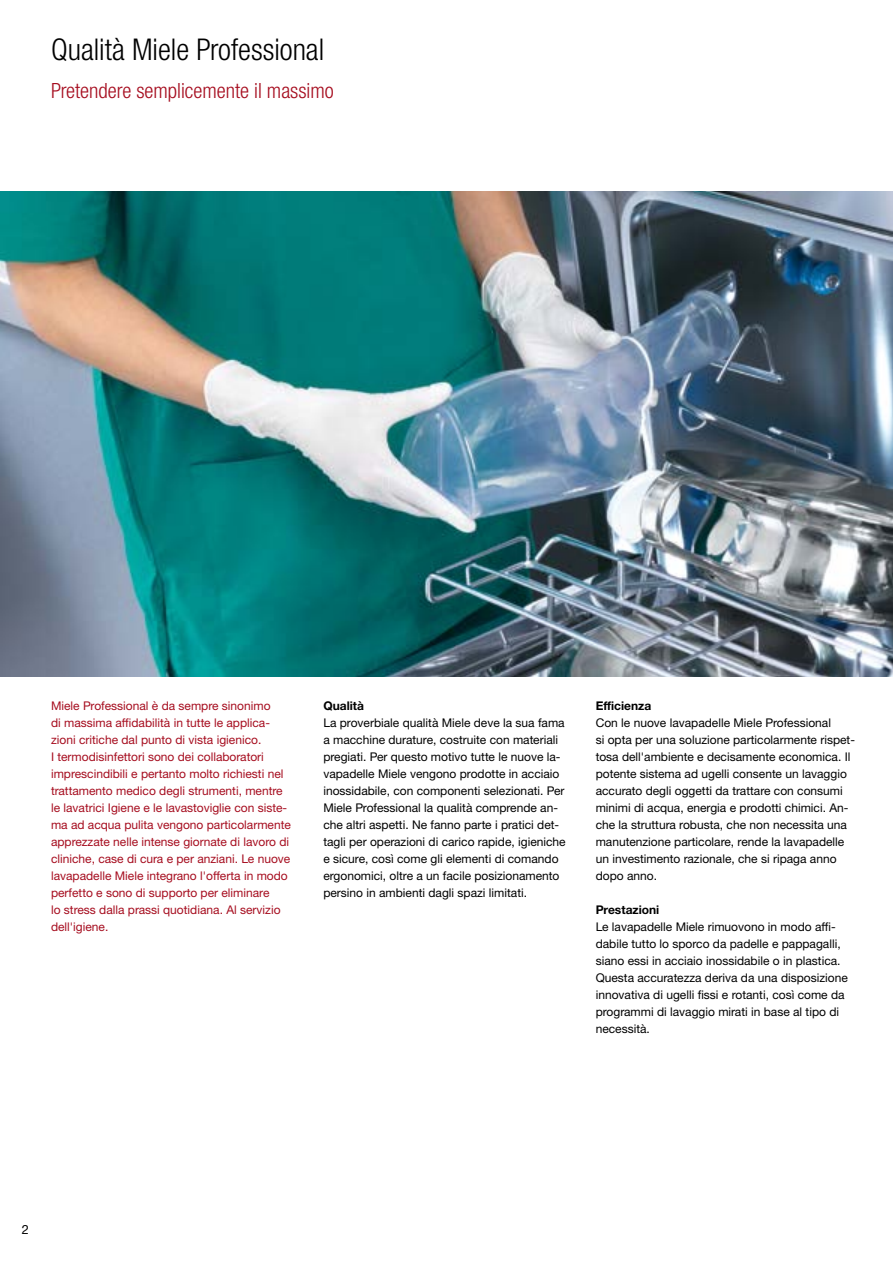
<style>
.page{position:relative;width:893px;height:1263px;background:#fff}
.page>*{position:absolute;margin:0;border:0;box-sizing:border-box;transform-origin:0 0}
.t1{font:300 condensed 30px "Helvetica Neue LTW1 G";color:#000}
.t2{font:300 condensed 21px "Helvetica Neue LTW1 G";color:#a60d1f}
.t3{font:12.75px "Helvetica Neue LTW1 G";color:#000}
.t4{font:12px/17px "Helvetica Neue LTW1 G";color:#000}
.t5{font:12px/17px "Helvetica Neue LTW1 G";color:#a60d1f}
.t6{font:700 12px "Helvetica Neue LTW1 G";color:#000}
</style>
<div class="page">
<img style="left:0;top:191px;width:893px;height:485px">
<h1 class="t1" style="left:51px;top:32px;width:275px">Qualità Miele Professional</h1>
<h2 class="t2" style="left:51px;top:78px;width:284px">Pretendere semplicemente il massimo</h2>
<p class="t5" style="left:51px;top:697px;width:241px">Miele Professional è da sempre sinonimo<br>di massima affidabilità in tutte le applica&shy;zioni critiche dal punto di vista igienico.<br>I termodisinfettori sono dei collaboratori imprescindibili e pertanto molto richiesti nel trattamento medico degli strumenti, mentre le lavatrici Igiene e le lavastoviglie con siste&shy;ma ad acqua pulita vengono particolarmente apprezzate nelle intense giornate di lavoro di cliniche, case di cura e per anziani. Le nuove lavapadelle Miele integrano l'offerta in modo perfetto e sono di supporto per eliminare<br>lo stress dalla prassi quotidiana. Al servizio dell'igiene.</p>
<p class="t6" style="left:323px;top:698px;width:42px">Qualità</p>
<p class="t4" style="left:323px;top:714px;width:244px">La proverbiale qualità Miele deve la sua fama a macchine durature, costruite con materiali pregiati. Per questo motivo tutte le nuove la&shy;vapadelle Miele vengono prodotte in acciaio inossidabile, con componenti selezionati. Per Miele Professional la qualità comprende an&shy;che altri aspetti. Ne fanno parte i pratici det&shy;tagli per operazioni di carico rapide, igieniche e sicure, così come gli elementi di comando ergonomici, oltre a un facile posizionamento persino in ambienti dagli spazi limitati.</p>
<p class="t6" style="left:596px;top:698px;width:57px">Efficienza</p>
<p class="t4" style="left:596px;top:714px;width:261px">Con le nuove lavapadelle Miele Professional<br>si opta per una soluzione particolarmente rispet&shy;tosa dell'ambiente e decisamente economica. Il potente sistema ad ugelli consente un lavaggio accurato degli oggetti da trattare con consumi minimi di acqua, energia e prodotti chimici. An&shy;che la struttura robusta, che non necessita una manutenzione particolare, rende la lavapadelle un investimento razionale, che si ripaga anno dopo anno.</p>
<p class="t6" style="left:596px;top:902px;width:65px">Prestazioni</p>
<p class="t4" style="left:596px;top:918px;width:254px">Le lavapadelle Miele rimuovono in modo affi&shy;dabile tutto lo sporco da padelle e pappagalli, siano essi in acciaio inossidabile o in plastica.<br>Questa accuratezza deriva da una disposizione innovativa di ugelli fissi e rotanti, così come da programmi di lavaggio mirati in base al tipo di necessità.</p>
<p class="t3" style="left:22px;top:1221px;width:9px">2</p>
</div>
